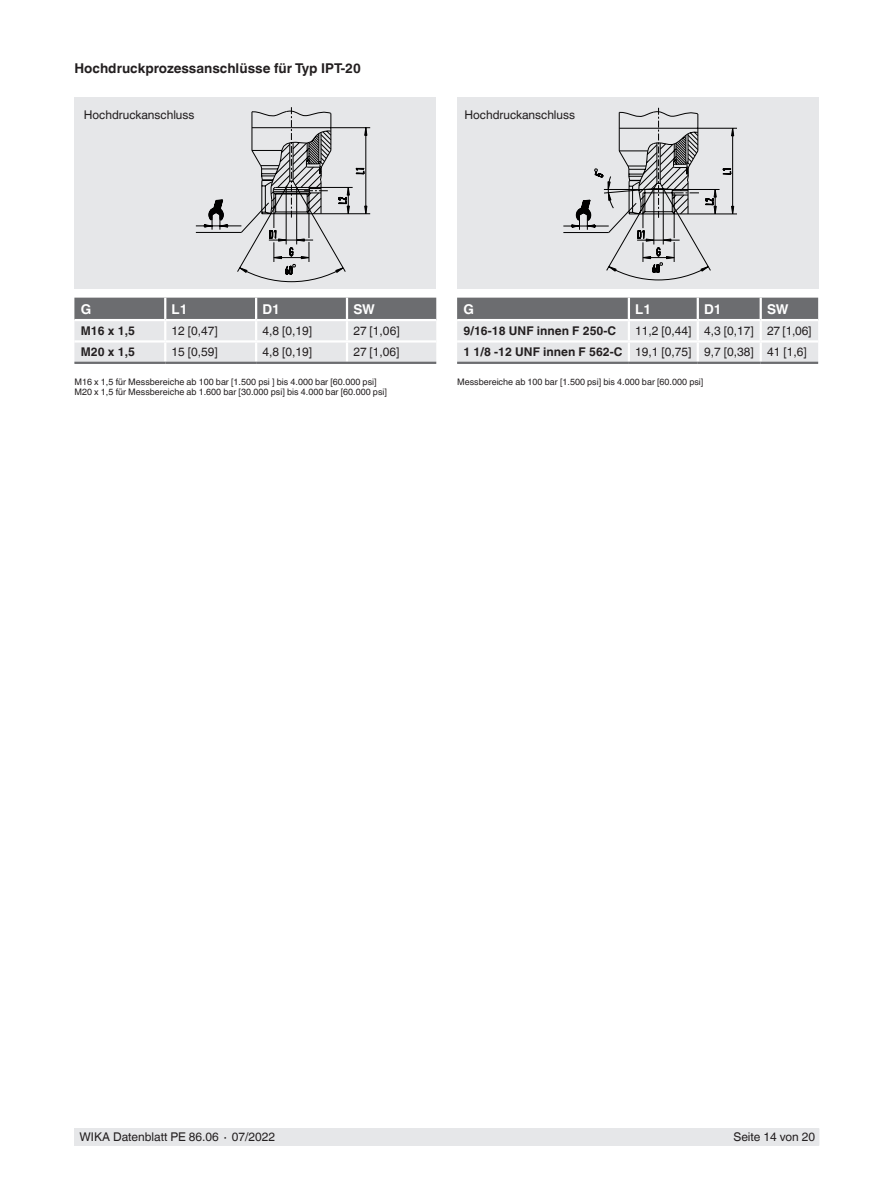
<style>
.page{position:relative;width:893px;height:1188px;background:#fff}
.page>*{position:absolute;margin:0;border:0;box-sizing:border-box;transform-origin:0 0}
.t1{font:700 13.5px "Helvetica World";color:#231f20}
.t2{font:700 13.5px "Helvetica World";color:#fff}
.t3{font:12px/21.3px "Helvetica World";color:#231f20}
.t4{font:700 12px "Helvetica World";color:#231f20}
.t5{font:9px/10.5px "Helvetica World";color:#231f20}
.s1{font-weight:700}
</style>
<div class="page">
<div style="left:75px;top:1128px;width:744px;height:17px;background:#e6e7e9"></div>
<div style="left:74px;top:98px;width:362px;height:191px;background:#e6e7e9"></div>
<svg style="left:74px;top:298px;width:362px;height:64px;background:#c0c1c3"></svg>
<hr style="left:74px;top:362px;width:91px;height:2px;background:#6c6d70">
<hr style="left:165px;top:362px;width:91px;height:2px;background:#6c6d70">
<hr style="left:256px;top:362px;width:91px;height:2px;background:#6c6d70">
<hr style="left:347px;top:362px;width:89px;height:2px;background:#6c6d70">
<svg style="left:196px;top:107px;width:174px;height:175px"></svg>
<div style="left:457px;top:98px;width:362px;height:191px;background:#e6e7e9"></div>
<svg style="left:457px;top:298px;width:361px;height:64px;background:#c0c1c3"></svg>
<hr style="left:457px;top:362px;width:172px;height:2px;background:#6c6d70">
<hr style="left:629px;top:362px;width:69px;height:2px;background:#6c6d70">
<hr style="left:698px;top:362px;width:63px;height:2px;background:#6c6d70">
<hr style="left:761px;top:362px;width:57px;height:2px;background:#6c6d70">
<svg style="left:563px;top:108px;width:174px;height:172px"></svg>
<p class="t1" style="left:74px;top:61px;width:288px">Hochdruckprozessanschlüsse für Typ IPT-20</p>
<p class="t3" style="left:84px;top:104px;width:112px">Hochdruckanschluss</p>
<p class="t3" style="left:464px;top:104px;width:112px">Hochdruckanschluss</p>
<p class="t2" style="left:81px;top:301px;width:12px">G</p>
<p class="t2" style="left:172px;top:301px;width:17px">L1</p>
<p class="t2" style="left:262px;top:301px;width:19px">D1</p>
<p class="t2" style="left:353px;top:301px;width:23px">SW</p>
<p class="t4" style="left:81px;top:324px;width:56px">M16 x 1,5</p>
<p class="t3" style="left:172px;top:320px;width:48px">12 [0,47]</p>
<p class="t3" style="left:262px;top:320px;width:51px">4,8 [0,19]</p>
<p class="t3" style="left:353px;top:320px;width:48px">27 [1,06]</p>
<p class="t4" style="left:81px;top:345px;width:56px">M20 x 1,5</p>
<p class="t3" style="left:172px;top:342px;width:48px">15 [0,59]</p>
<p class="t3" style="left:262px;top:342px;width:51px">4,8 [0,19]</p>
<p class="t3" style="left:353px;top:342px;width:48px">27 [1,06]</p>
<p class="t5" style="left:74px;top:377px;width:314px">M16 x 1,5 für Messbereiche ab 100 bar [1.500 psi ] bis 4.000 bar [60.000 psi]<br>M20 x 1,5 für Messbereiche ab 1.600 bar [30.000 psi] bis 4.000 bar [60.000 psi]</p>
<p class="t2" style="left:463px;top:301px;width:12px">G</p>
<p class="t2" style="left:635px;top:301px;width:17px">L1</p>
<p class="t2" style="left:704px;top:301px;width:19px">D1</p>
<p class="t2" style="left:767px;top:301px;width:23px">SW</p>
<p class="t4" style="left:463px;top:324px;width:154px">9/16-18 UNF innen F 250-C</p>
<p class="t3" style="left:463px;top:320px;width:349px;text-indent:172px">11,2 [0,44] 4,3 [0,17] 27 [1,06]<br><span class="s1">1 1/8 -12 UNF innen F 562-C</span> 19,1 [0,75] 9,7 [0,38] 41 [1,6]</p>
<p class="t5" style="left:457px;top:377px;width:248px">Messbereiche ab 100 bar [1.500 psi] bis 4.000 bar [60.000 psi]</p>
<p class="t3" style="left:80px;top:1126px;width:197px">WIKA Datenblatt PE 86.06 ∙ 07/2022</p>
<p class="t3" style="left:733px;top:1126px;width:83px">Seite 14 von 20</p>
</div>
